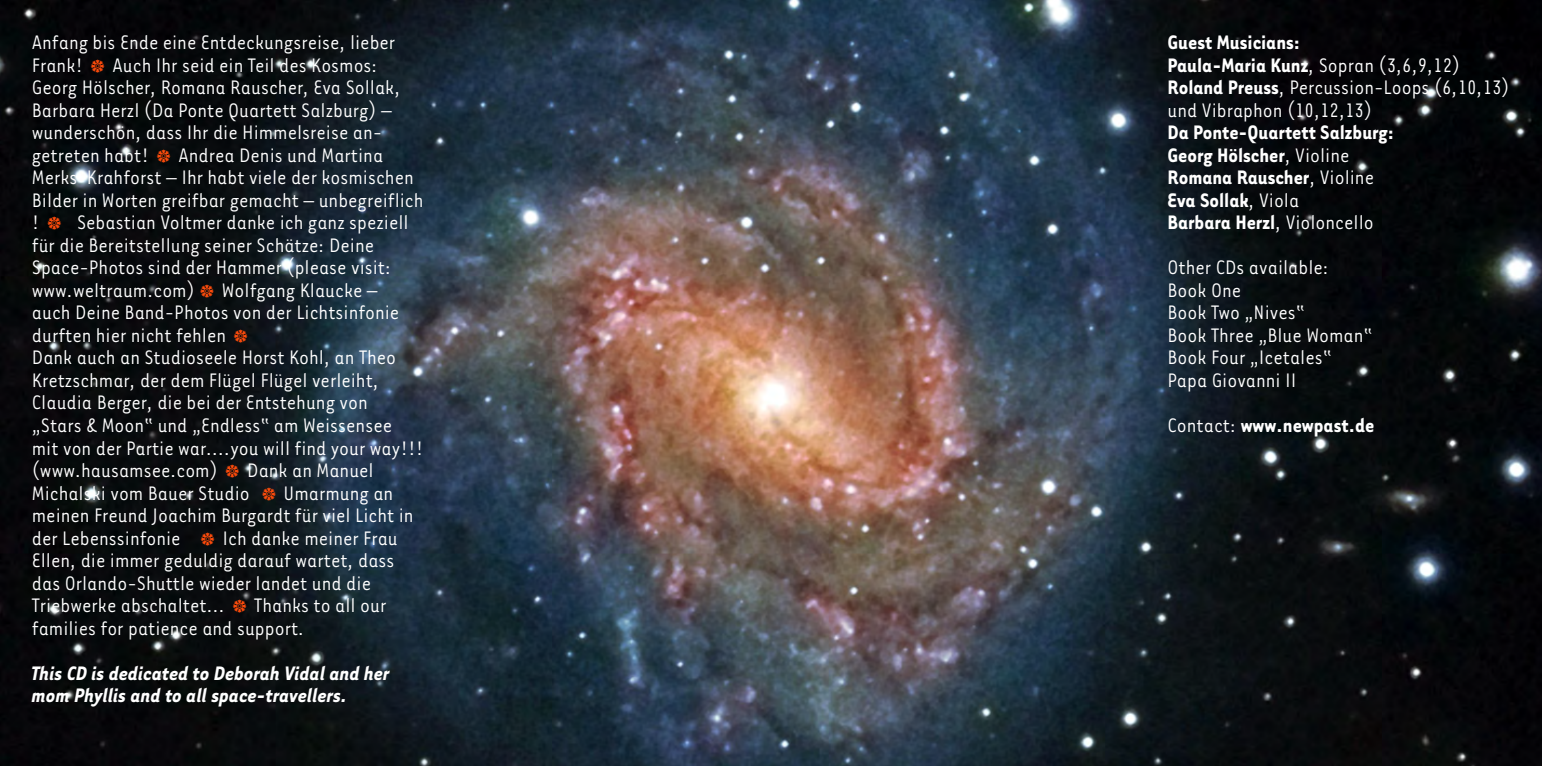
<style>
.page{position:relative;width:1544px;height:766px;background:#fff}
.page>*{position:absolute;margin:0;border:0;box-sizing:border-box;transform-origin:0 0}
.t1{font:22.5px/22.5px "Tarzana Narrow";color:#fff}
.t2{font:700 22.5px/22.5px "Tarzana Narrow";color:#fff}
.t3{font:italic 700 22.5px/22.5px "Tarzana Narrow";color:#fff}
.s1{font-family:"Dalliance Flourishes";font-size:24.75px;color:#ff4c0b}
.s2{font-weight:700}
.s3{font-weight:400}
</style>
<div class="page">
<img style="left:0;top:0;width:1541px;height:765px">
<p class="t1" style="left:32px;top:30px;width:393px">Anfang bis Ende eine Entdeckungsreise, lieber Frank! <span class="s1">'</span> Auch Ihr seid ein Teil des Kosmos:<br>Georg Hölscher, Romana Rauscher, Eva Sollak, Barbara Herzl (Da Ponte Quartett Salzburg) – wunderschön, dass Ihr die Himmelsreise an&shy;getreten habt! <span class="s1">'</span> Andrea Denis und Martina Merks-Krahforst – Ihr habt viele der kosmischen Bilder in Worten greifbar gemacht – unbegreiflich ! <span class="s1">'</span> Sebastian Voltmer danke ich ganz speziell für die Bereitstellung seiner Schätze: Deine Space-Photos sind der Hammer (please visit: www.weltraum.com) <span class="s1">'</span> Wolfgang Klaucke –<br>auch Deine Band-Photos von der Lichtsinfonie durften hier nicht fehlen <span class="s1">'<br></span>Dank auch an Studioseele Horst Kohl, an Theo Kretzschmar, der dem Flügel Flügel verleiht, Claudia Berger, die bei der Entstehung von<br>„Stars &amp; Moon“ und „Endless“ am Weissensee mit von der Partie war....you will find your way!!! (www.hausamsee.com) <span class="s1">'</span> Dank an Manuel Michalski vom Bauer Studio <span class="s1">'</span> Umarmung an meinen Freund Joachim Burgardt für viel Licht in der Lebenssinfonie <span class="s1">'</span> Ich danke meiner Frau Ellen, die immer geduldig darauf wartet, dass das Orlando-Shuttle wieder landet und die Triebwerke abschaltet... <span class="s1">'</span> Thanks to all our families for patience and support.</p>
<p class="t3" style="left:32px;top:660px;width:359px">This CD is dedicated to Deborah Vidal and her mom Phyllis and to all space-travellers.</p>
<p class="t1" style="left:1167px;top:30px;width:344px"><span class="s2">Guest Musicians:<br>Paula-Maria Kunz</span>, Sopran (3,6,9,12)<br><span class="s2">Roland Preuss</span>, Percussion-Loops (6,10,13) und Vibraphon (10,12,13)</p>
<p class="t2" style="left:1167px;top:120px;width:228px">Da Ponte-Quartett Salzburg:<br>Georg Hölscher<span class="s3">, Violine<br></span>Romana Rauscher<span class="s3">, Violine<br></span>Eva Sollak<span class="s3">, Viola<br></span>Barbara Herzl<span class="s3">, Violoncello</span></p>
<p class="t1" style="left:1167px;top:255px;width:206px">Other CDs available:<br>Book One<br>Book Two „Nives“<br>Book Three „Blue Woman“<br>Book Four „Icetales“<br>Papa Giovanni II</p>
<p class="t2" style="left:1167px;top:413px;width:208px"><span class="s3">Contact:</span> www.newpast.de</p>
</div>
